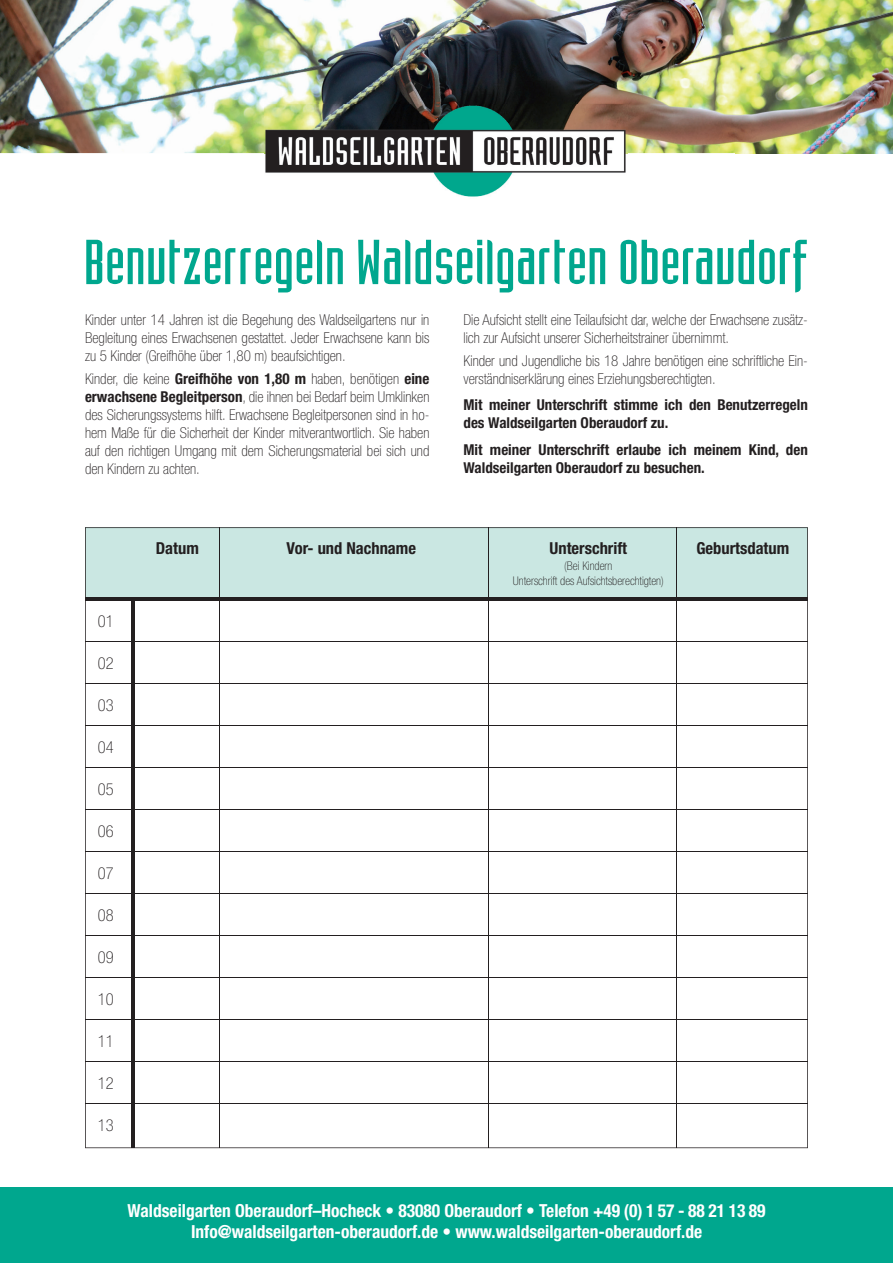
<style>
.page{position:relative;width:893px;height:1263px;background:#fff}
.page>*{position:absolute;margin:0;border:0;box-sizing:border-box;transform-origin:0 0}
.t1{font:60px "Assiduous";color:#00a78e}
.t2{font:700 condensed 18px/21px "Helvetica Neue";color:#fff;text-align:center}
.t3{font:700 condensed 16.5px "Helvetica Neue";color:#231f20}
.t4{font:100 condensed 16.5px "Helvetica Neue";color:#231f20}
.t5{font:100 condensed 15px/18px "Helvetica Neue";color:#231f20;text-align:justify}
.t6{font:700 condensed 15px/18px "Helvetica Neue";color:#231f20}
.t7{font:100 condensed 12px/15px "Helvetica Neue";color:#231f20;text-align:center}
.s1{font-weight:700}
</style>
<div class="page">
<svg style="left:85px;top:527px;width:723px;height:621px"></svg>
<hr style="left:85px;top:598px;width:723px;height:3px;background:#231f20">
<hr style="left:85px;top:641px;width:723px;height:1px;background:#231f20">
<hr style="left:85px;top:683px;width:723px;height:1px;background:#231f20">
<hr style="left:85px;top:725px;width:723px;height:1px;background:#231f20">
<hr style="left:85px;top:767px;width:723px;height:1px;background:#231f20">
<hr style="left:85px;top:809px;width:723px;height:1px;background:#231f20">
<hr style="left:85px;top:851px;width:723px;height:1px;background:#231f20">
<hr style="left:85px;top:893px;width:723px;height:1px;background:#231f20">
<hr style="left:85px;top:935px;width:723px;height:1px;background:#231f20">
<hr style="left:85px;top:977px;width:723px;height:1px;background:#231f20">
<hr style="left:85px;top:1019px;width:723px;height:1px;background:#231f20">
<hr style="left:85px;top:1061px;width:723px;height:1px;background:#231f20">
<hr style="left:85px;top:1103px;width:723px;height:1px;background:#231f20">
<hr style="left:132px;top:599px;width:3px;height:548px;background:#231f20">
<hr style="left:219px;top:527px;width:1px;height:621px;background:#231f20">
<hr style="left:488px;top:527px;width:1px;height:621px;background:#231f20">
<hr style="left:676px;top:527px;width:1px;height:621px;background:#231f20">
<div style="left:0;top:1187px;width:893px;height:76px;background:#00a78e"></div>
<img style="left:0;top:0;width:893px;height:153px">
<img style="left:264px;top:104px;width:364px;height:93px">
<h1 class="t1" style="left:85px;top:232px;width:726px">Benutzerregeln Waldseilgarten Oberaudorf</h1>
<p class="t5" style="left:85px;top:311px;width:346px">Kinder unter 14 Jahren ist die Begehung des Waldseilgartens nur in Begleitung eines Erwachsenen gestattet. Jeder Erwachsene kann bis zu 5 Kinder (Greifhöhe über 1,80 m) beaufsichtigen.</p>
<p class="t5" style="left:85px;top:369px;width:346px">Kinder, die keine <span class="s1">Greifhöhe von 1,80 m</span> haben, benötigen <span class="s1">eine erwachsene Begleitperson</span>, die ihnen bei Bedarf beim Umklinken des Sicherungssystems hilft. Erwachsene Begleitpersonen sind in ho&shy;hem Maße für die Sicherheit der Kinder mitverantwortlich. Sie haben auf den richtigen Umgang mit dem Sicherungsmaterial bei sich und den Kindern zu achten.</p>
<p class="t5" style="left:463px;top:311px;width:346px">Die Aufsicht stellt eine Teilaufsicht dar, welche der Erwachsene zusätz&shy;lich zur Aufsicht unserer Sicherheitstrainer übernimmt.</p>
<p class="t5" style="left:463px;top:351px;width:346px">Kinder und Jugendliche bis 18 Jahre benötigen eine schriftliche Ein&shy;verständniserklärung eines Erziehungsberechtigten.</p>
<p class="t6" style="left:463px;top:396px;width:346px">Mit meiner Unterschrift stimme ich den Benutzerregeln des Waldseilgarten Oberaudorf zu.</p>
<p class="t6" style="left:463px;top:440px;width:346px">Mit meiner Unterschrift erlaube ich meinem Kind, den<br>Waldseilgarten Oberaudorf zu besuchen.</p>
<p class="t4" style="left:98px;top:612px;width:17px">01</p>
<p class="t4" style="left:98px;top:654px;width:17px">02</p>
<p class="t4" style="left:98px;top:696px;width:17px">03</p>
<p class="t4" style="left:98px;top:738px;width:17px">04</p>
<p class="t4" style="left:98px;top:780px;width:17px">05</p>
<p class="t4" style="left:98px;top:822px;width:17px">06</p>
<p class="t4" style="left:98px;top:864px;width:17px">07</p>
<p class="t4" style="left:98px;top:906px;width:17px">08</p>
<p class="t4" style="left:98px;top:948px;width:17px">09</p>
<p class="t4" style="left:98px;top:990px;width:17px">10</p>
<p class="t4" style="left:98px;top:1032px;width:17px">11</p>
<p class="t4" style="left:98px;top:1074px;width:17px">12</p>
<p class="t4" style="left:98px;top:1116px;width:17px">13</p>
<p class="t3" style="left:156px;top:538px;width:45px">Datum</p>
<p class="t3" style="left:287px;top:538px;width:131px">Vor- und Nachname</p>
<p class="t3" style="left:549px;top:538px;width:79px">Unterschrift</p>
<p class="t3" style="left:696px;top:538px;width:94px">Geburtsdatum</p>
<p class="t7" style="left:513px;top:558px;width:152px">(Bei Kindern<br>Unterschrift des Aufsichtsberechtigten)</p>
<p class="t2" style="left:128px;top:1200px;width:640px">Waldseilgarten Oberaudorf–Hocheck • 83080 Oberaudorf • Telefon +49 (0) 1 57 - 88 21 13 89<br>Info@waldseilgarten-oberaudorf.de • www.waldseilgarten-oberaudorf.de</p>
</div>
